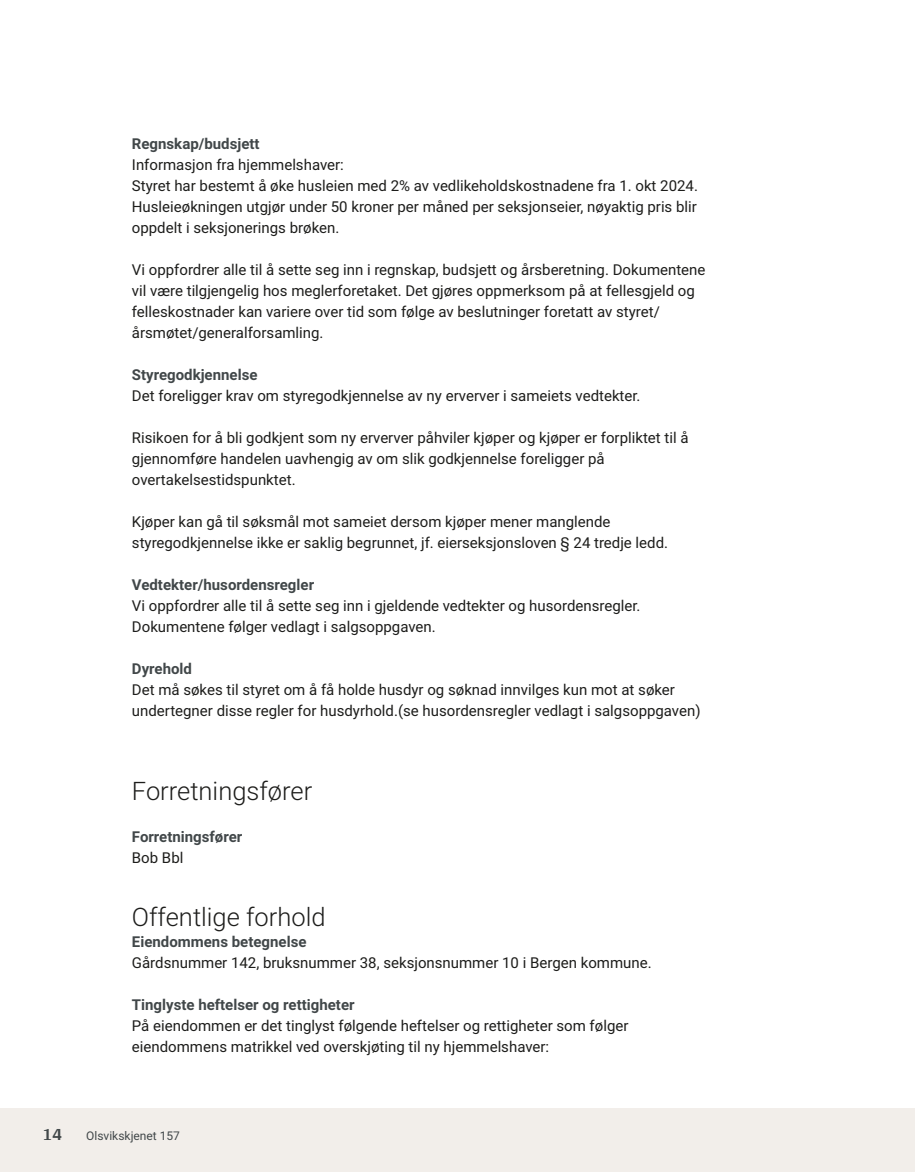
<style>
.page{position:relative;width:915px;height:1172px;background:#fff}
.page>*{position:absolute;margin:0;border:0;box-sizing:border-box;transform-origin:0 0}
.t1{font:300 25.5px "Roboto Vitec";color:#1d1d1b}
.t2{font:700 18px "Arya";color:#414749}
.t3{font:15px/21px "Roboto Vitec";color:#1d1d1b}
.t4{font:700 15px "Roboto Vitec";color:#414749}
.t5{font:12px "Roboto Vitec";color:#414749}
</style>
<div class="page">
<div style="left:0;top:1108px;width:914px;height:64px;background:#f2eeea"></div>
<p class="t4" style="left:132px;top:133px;width:129px">Regnskap/budsjett</p>
<p class="t3" style="left:132px;top:153px;width:567px">Informasjon fra hjemmelshaver:<br>Styret har bestemt å øke husleien med 2% av vedlikeholdskostnadene fra 1. okt 2024.<br>Husleieøkningen utgjør under 50 kroner per måned per seksjonseier, nøyaktig pris blir oppdelt i seksjonerings brøken.</p>
<p class="t3" style="left:132px;top:258px;width:575px">Vi oppfordrer alle til å sette seg inn i regnskap, budsjett og årsberetning. Dokumentene vil være tilgjengelig hos meglerforetaket. Det gjøres oppmerksom på at fellesgjeld og felleskostnader kan variere over tid som følge av beslutninger foretatt av styret/ årsmøtet/generalforsamling.</p>
<p class="t4" style="left:132px;top:364px;width:127px">Styregodkjennelse</p>
<p class="t3" style="left:132px;top:384px;width:510px">Det foreligger krav om styregodkjennelse av ny erverver i sameiets vedtekter.</p>
<p class="t3" style="left:132px;top:426px;width:558px">Risikoen for å bli godkjent som ny erverver påhviler kjøper og kjøper er forpliktet til å gjennomføre handelen uavhengig av om slik godkjennelse foreligger på overtakelsestidspunktet.</p>
<p class="t3" style="left:132px;top:510px;width:537px">Kjøper kan gå til søksmål mot sameiet dersom kjøper mener manglende styregodkjennelse ikke er saklig begrunnet, jf. eierseksjonsloven § 24 tredje ledd.</p>
<p class="t4" style="left:132px;top:574px;width:184px">Vedtekter/husordensregler</p>
<p class="t3" style="left:132px;top:594px;width:510px">Vi oppfordrer alle til å sette seg inn i gjeldende vedtekter og husordensregler.<br>Dokumentene følger vedlagt i salgsoppgaven.</p>
<p class="t4" style="left:132px;top:658px;width:62px">Dyrehold</p>
<p class="t3" style="left:132px;top:678px;width:570px">Det må søkes til styret om å få holde husdyr og søknad innvilges kun mot at søker undertegner disse regler for husdyrhold.(se husordensregler vedlagt i salgsoppgaven)</p>
<h1 class="t1" style="left:132px;top:773px;width:182px">Forretningsfører</h1>
<p class="t4" style="left:132px;top:826px;width:112px">Forretningsfører</p>
<p class="t3" style="left:132px;top:846px;width:53px">Bob Bbl</p>
<h1 class="t1" style="left:132px;top:899px;width:195px">Offentlige forhold</h1>
<p class="t4" style="left:132px;top:931px;width:176px">Eiendommens betegnelse</p>
<p class="t3" style="left:132px;top:951px;width:521px">Gårdsnummer 142, bruksnummer 38, seksjonsnummer 10 i Bergen kommune.</p>
<p class="t4" style="left:132px;top:994px;width:224px">Tinglyste heftelser og rettigheter</p>
<p class="t3" style="left:132px;top:1014px;width:498px">På eiendommen er det tinglyst følgende heftelser og rettigheter som følger eiendommens matrikkel ved overskjøting til ny hjemmelshaver:</p>
<p class="t2" style="left:43px;top:1123px;width:21px">14</p>
<p class="t5" style="left:86px;top:1127px;width:95px">Olsvikskjenet 157</p>
</div>
